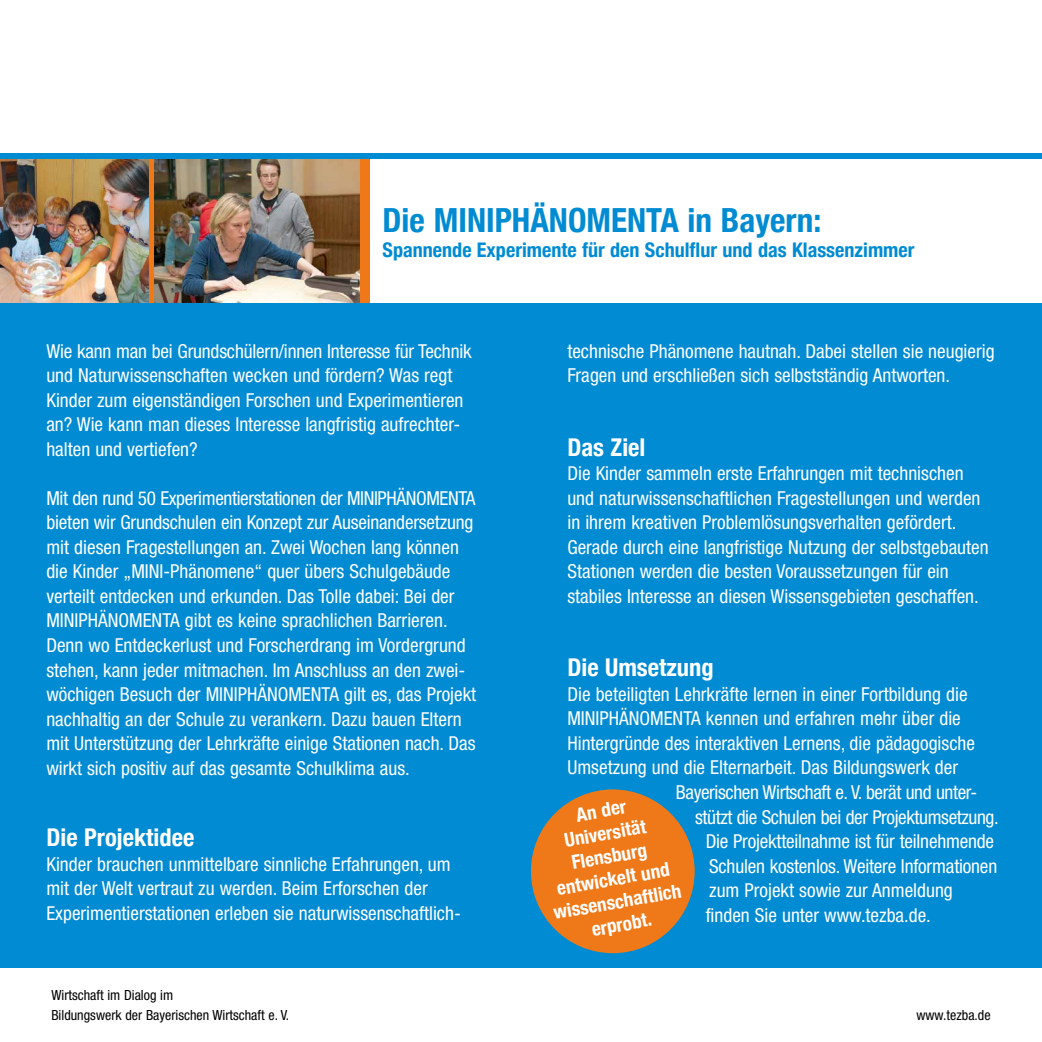
<style>
.page{position:relative;width:1042px;height:1042px;background:#fff}
.page>*{position:absolute;margin:0;border:0;box-sizing:border-box;transform-origin:0 0}
.t1{font:700 condensed 33.25px "Helvetica Neue";color:#008bd2}
.t2{font:700 condensed 24.5px "Helvetica Neue";color:#fff}
.t3{font:700 condensed 20.12px "Helvetica Neue";color:#008bd2}
.t4{font:condensed 19.25px/24.5px "Helvetica Neue LT Pro";color:#fff}
.t5{font:condensed 19.25px "Helvetica Neue LT Pro";letter-spacing:-.02em;color:#fff}
.t6{font:700 condensed 19.25px/23.1px "Helvetica Neue";color:#fff;text-align:center}
.t7{font:condensed 14px/20.1px "Helvetica Neue LT Pro";color:#000}
</style>
<div class="page">
<div style="left:0;top:303px;width:1042px;height:664px;background:#008bd2"></div>
<img style="left:154px;top:159px;width:206px;height:144px">
<img style="left:0;top:159px;width:149px;height:144px">
<div style="left:360px;top:154px;width:10px;height:149px;background:#ef7918"></div>
<div style="left:149px;top:154px;width:5px;height:149px;background:#ef7918"></div>
<div style="left:531px;top:789px;width:163px;height:164px;background:#ef7918;border-radius:50%"></div>
<div style="left:0;top:154px;width:1042px;height:5px;background:#008bd2"></div>
<h1 class="t1" style="left:382px;top:193px;width:440px">Die MINIPHÄNOMENTA in Bayern:</h1>
<p class="t3" style="left:382px;top:233px;width:533px">Spannende Experimente für den Schulflur und das Klassenzimmer</p>
<p class="t4" style="left:46px;top:339px;width:427px">Wie kann man bei Grundschülern/innen Interesse für Technik und Naturwissenschaften wecken und fördern? Was regt Kinder zum eigenständigen Forschen und Experimentieren an? Wie kann man dieses Interesse langfristig aufrechter&shy;halten und vertiefen?</p>
<p class="t4" style="left:46px;top:486px;width:431px">Mit den rund 50 Experimentierstationen der MINIPHÄNOMENTA bieten wir Grundschulen ein Konzept zur Auseinandersetzung mit diesen Fragestellungen an. Zwei Wochen lang können die Kinder „MINI-Phänomene“ quer übers Schulgebäude verteilt entdecken und erkunden. Das Tolle dabei: Bei der MINIPHÄNOMENTA gibt es keine sprachlichen Barrieren.<br>Denn wo Entdeckerlust und Forscherdrang im Vordergrund stehen, kann jeder mitmachen. Im Anschluss an den zwei&shy;wöchigen Besuch der MINIPHÄNOMENTA gilt es, das Projekt nachhaltig an der Schule zu verankern. Dazu bauen Eltern mit Unterstützung der Lehrkräfte einige Stationen nach. Das wirkt sich positiv auf das gesamte Schulklima aus.</p>
<p class="t2" style="left:46px;top:817px;width:149px">Die Projektidee</p>
<p class="t4" style="left:46px;top:851px;width:416px">Kinder brauchen unmittelbare sinnliche Erfahrungen, um mit der Welt vertraut zu werden. Beim Erforschen der<br>Experimentierstationen erleben sie naturwissenschaftlich-</p>
<p class="t7" style="left:51px;top:984px;width:239px">Wirtschaft im Dialog im<br>Bildungswerk der Bayerischen Wirtschaft e. V.</p>
<p class="t4" style="left:567px;top:339px;width:429px">technische Phänomene hautnah. Dabei stellen sie neugierig<br>Fragen und erschließen sich selbstständig Antworten.</p>
<p class="t2" style="left:567px;top:427px;width:80px">Das Ziel</p>
<p class="t4" style="left:567px;top:461px;width:423px">Die Kinder sammeln erste Erfahrungen mit technischen und naturwissenschaftlichen Fragestellungen und werden in ihrem kreativen Problemlösungsverhalten gefördert.<br>Gerade durch eine langfristige Nutzung der selbstgebauten Stationen werden die besten Voraussetzungen für ein stabiles Interesse an diesen Wissensgebieten geschaffen.</p>
<p class="t2" style="left:567px;top:647px;width:148px">Die Umsetzung</p>
<p class="t4" style="left:567px;top:682px;width:402px">Die beteiligten Lehrkräfte lernen in einer Fortbildung die</p>
<p class="t4" style="left:567px;top:706px;width:395px">MINIPHÄNOMENTA kennen und erfahren mehr über die</p>
<p class="t4" style="left:567px;top:731px;width:409px">Hintergründe des interaktiven Lernens, die pädagogische</p>
<p class="t4" style="left:567px;top:755px;width:392px">Umsetzung und die Elternarbeit. Das Bildungswerk der</p>
<p class="t5" style="left:676px;top:781px;width:298px">Bayerischen Wirtschaft e. V. berät und unter---</p>
<p class="t5" style="left:695px;top:805px;width:305px">stützt die Schulen bei der Projektumsetzung.</p>
<p class="t4" style="left:705px;top:829px;width:290px">Die Projektteilnahme ist für teilnehmende</p>
<p class="t4" style="left:709px;top:853px;width:289px">Schulen kostenlos. Weitere Informationen</p>
<p class="t4" style="left:709px;top:878px;width:245px">zum Projekt sowie zur Anmeldung</p>
<p class="t4" style="left:705px;top:902px;width:227px">finden Sie unter www.tezba.de.</p>
<p class="t6" style="left:535px;top:809px;width:131px;rotate:-10deg">An der<br>Universität<br>Flensburg entwickelt und wissenschaftlich erprobt.</p>
<p class="t7" style="left:916px;top:1004px;width:76px">www.tezba.de</p>
</div>
